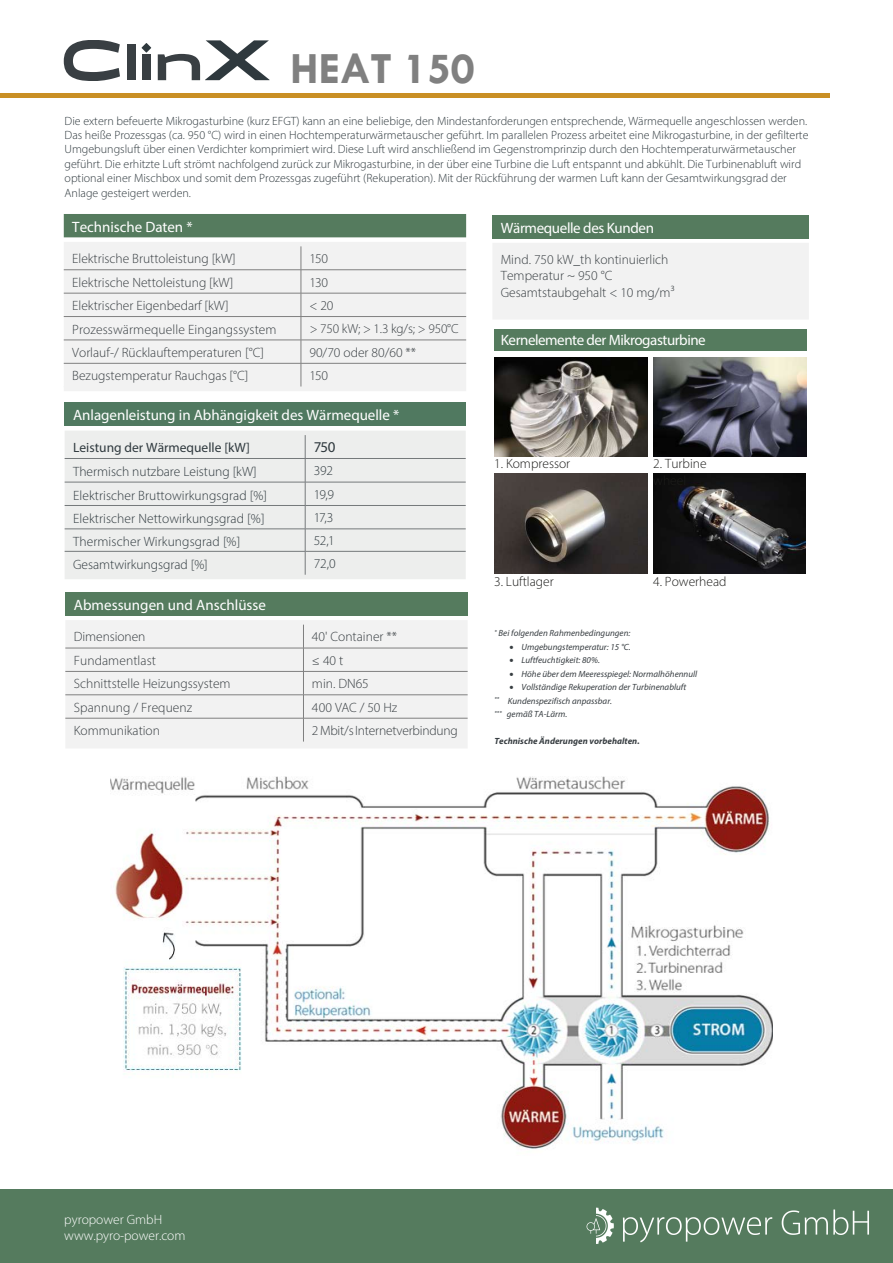
<style>
.page{position:relative;width:893px;height:1263px;background:#fff}
.page>*{position:absolute;margin:0;border:0;box-sizing:border-box;transform-origin:0 0}
.t1{font:700 45px "Tw Cen";letter-spacing:-.005em;color:#808080}
.t2{font:15px "Myriad Pro";color:#fff}
.t3{font:15px "Myriad Pro";letter-spacing:-.03em;color:#fff}
.t4{font:15px "Myriad Pro";letter-spacing:-.025em;color:#fff}
.t5{font:15px "Myriad Pro";color:#2f393e}
.t6{font:300 13.5px/16.2px "Myriad Pro";color:#383e42}
.t7{font:300 13.5px "Myriad Pro";letter-spacing:.005em;color:#2f393e}
.t8{font:300 13.5px "Myriad Pro";color:#1d1d1b}
.t9{font:300 13.5px/16.2px "Myriad Pro";color:#fff}
.t10{font:13.5px "Myriad Pro";color:#2f393e}
.t11{font:300 13.2px "Myriad Pro";letter-spacing:-.01em;color:#383e42}
.t12{font:300 12px/14.4px "Myriad Pro";color:#2f393e}
.t13{font:italic 9px/13.5px "Myriad Pro";letter-spacing:.005em;color:#383e42}
.t14{font:italic 700 9px "Myriad Pro";letter-spacing:.005em;color:#383e42}
</style>
<div class="page">
<div style="left:65px;top:403px;width:401px;height:23px;background:#507960"></div>
<div style="left:65px;top:431px;width:401px;height:148px;background:#edeeed"></div>
<hr style="left:65px;top:458px;width:401px;height:1px;background:#75797b">
<hr style="left:65px;top:482px;width:401px;height:1px;background:#75797b">
<hr style="left:305px;top:505px;width:161px;height:1px;background:#75797b">
<hr style="left:305px;top:529px;width:161px;height:1px;background:#75797b">
<hr style="left:305px;top:551px;width:161px;height:1px;background:#75797b">
<svg style="left:305px;top:435px;width:1px;height:140px"></svg>
<hr style="left:65px;top:505px;width:240px;height:1px;background:#75797b">
<hr style="left:65px;top:529px;width:240px;height:1px;background:#75797b">
<hr style="left:65px;top:551px;width:240px;height:1px;background:#75797b">
<div style="left:64px;top:214px;width:402px;height:23px;background:#557b5e"></div>
<div style="left:64px;top:242px;width:402px;height:149px;background:#f2f2f2"></div>
<hr style="left:64px;top:386px;width:237px;height:1px;background:#f2f2f2">
<hr style="left:64px;top:269px;width:402px;height:1px;background:#808080">
<hr style="left:64px;top:293px;width:402px;height:1px;background:#808080">
<hr style="left:64px;top:363px;width:402px;height:1px;background:#808080">
<hr style="left:64px;top:316px;width:402px;height:1px;background:#808080">
<hr style="left:64px;top:340px;width:402px;height:1px;background:#808080">
<svg style="left:301px;top:246px;width:1px;height:140px"></svg>
<div style="left:492px;top:215px;width:317px;height:23px;background:#557b5e"></div>
<div style="left:493px;top:243px;width:316px;height:76px;background:#f2f2f2"></div>
<div style="left:65px;top:592px;width:403px;height:24px;background:#557b5e"></div>
<div style="left:65px;top:620px;width:403px;height:128px;background:#f2f2f2"></div>
<hr style="left:65px;top:648px;width:403px;height:1px;background:#808080">
<hr style="left:65px;top:671px;width:403px;height:1px;background:#808080">
<hr style="left:65px;top:694px;width:403px;height:1px;background:#808080">
<svg style="left:303px;top:625px;width:1px;height:116px"></svg>
<hr style="left:65px;top:718px;width:403px;height:1px;background:#808080">
<div style="left:494px;top:329px;width:312px;height:22px;background:#557b5e"></div>
<img style="left:494px;top:357px;width:153px;height:100px">
<img style="left:653px;top:474px;width:153px;height:99px">
<img style="left:653px;top:357px;width:153px;height:100px">
<img style="left:494px;top:474px;width:153px;height:99px">
<svg style="left:64px;top:40px;width:56px;height:40px"></svg>
<div style="left:127px;top:44px;width:8px;height:36px;background:#393f43"></div>
<div style="left:142px;top:54px;width:9px;height:26px;background:#393f43"></div>
<svg style="left:158px;top:40px;width:112px;height:40px"></svg>
<svg style="left:142px;top:43px;width:9px;height:10px"></svg>
<hr style="left:0;top:94px;width:829px;height:4px;background:#c98f24">
<div style="left:0;top:1189px;width:893px;height:74px;background:#557b5e"></div>
<img style="left:586px;top:1207px;width:283px;height:37px">
<img style="left:110px;top:776px;width:662px;height:373px">
<h1 class="t1" style="left:290px;top:42px;width:186px">HEAT 150</h1>
<p class="t12" style="left:65px;top:113px;width:745px">Die extern befeuerte Mikrogasturbine (kurz EFGT) kann an eine beliebige, den Mindestanforderungen entsprechende, Wärmequelle angeschlossen werden.<br>Das heiße Prozessgas (ca. 950 °C) wird in einen Hochtemperaturwärmetauscher geführt. Im parallelen Prozess arbeitet eine Mikrogasturbine, in der gefilterte Umgebungsluft über einen Verdichter komprimiert wird. Diese Luft wird anschließend im Gegenstromprinzip durch den Hochtemperaturwärmetauscher geführt. Die erhitzte Luft strömt nachfolgend zurück zur Mikrogasturbine, in der über eine Turbine die Luft entspannt und abkühlt. Die Turbinenabluft wird optional einer Mischbox und somit dem Prozessgas zugeführt (Rekuperation). Mit der Rückführung der warmen Luft kann der Gesamtwirkungsgrad der Anlage gesteigert werden.</p>
<p class="t2" style="left:72px;top:218px;width:122px">Technische Daten *</p>
<p class="t6" style="left:72px;top:250px;width:165px">Elektrische Bruttoleistung [kW]</p>
<p class="t6" style="left:309px;top:250px;width:20px">150</p>
<p class="t6" style="left:72px;top:274px;width:162px">Elektrische Nettoleistung [kW]</p>
<p class="t6" style="left:309px;top:274px;width:20px">130</p>
<p class="t6" style="left:72px;top:297px;width:158px">Elektrischer Eigenbedarf [kW]</p>
<p class="t6" style="left:309px;top:297px;width:26px">&lt; 20</p>
<p class="t6" style="left:72px;top:322px;width:206px">Prozesswärmequelle Eingangssystem</p>
<p class="t11" style="left:310px;top:321px;width:150px">&gt; 750 kW; &gt; 1.3 kg/s; &gt; 950°C</p>
<p class="t6" style="left:72px;top:344px;width:193px">Vorlauf-/ Rücklauftemperaturen [°C]</p>
<p class="t6" style="left:309px;top:344px;width:108px">90/70 oder 80/60 **</p>
<p class="t6" style="left:72px;top:367px;width:178px">Bezugstemperatur Rauchgas [°C]</p>
<p class="t6" style="left:309px;top:367px;width:20px">150</p>
<p class="t4" style="left:501px;top:219px;width:155px">Wärmequelle des Kunden</p>
<p class="t6" style="left:501px;top:252px;width:175px">Mind. 750 kW_th kontinuierlich<br>Temperatur ~ 950 °C<br>Gesamtstaubgehalt &lt; 10 mg/m³</p>
<p class="t3" style="left:501px;top:331px;width:206px">Kernelemente der Mikrogasturbine</p>
<p class="t2" style="left:73px;top:406px;width:328px">Anlagenleistung in Abhängigkeit des Wärmequelle *</p>
<p class="t10" style="left:73px;top:439px;width:178px">Leistung der Wärmequelle [kW]</p>
<p class="t5" style="left:314px;top:442px;width:23px">750</p>
<p class="t7" style="left:73px;top:464px;width:185px">Thermisch nutzbare Leistung [kW]</p>
<p class="t7" style="left:314px;top:463px;width:21px">392</p>
<p class="t7" style="left:73px;top:487px;width:195px">Elektrischer Bruttowirkungsgrad [%]</p>
<p class="t7" style="left:314px;top:486px;width:22px">19,9</p>
<p class="t7" style="left:73px;top:511px;width:193px">Elektrischer Nettowirkungsgrad [%]</p>
<p class="t7" style="left:314px;top:510px;width:21px">17,3</p>
<p class="t7" style="left:73px;top:534px;width:169px">Thermischer Wirkungsgrad [%]</p>
<p class="t7" style="left:314px;top:532px;width:22px">52,1</p>
<p class="t7" style="left:73px;top:557px;width:136px">Gesamtwirkungsgrad [%]</p>
<p class="t7" style="left:314px;top:555px;width:24px">72,0</p>
<p class="t2" style="left:74px;top:596px;width:194px">Abmessungen und Anschlüsse</p>
<p class="t6" style="left:74px;top:629px;width:73px">Dimensionen</p>
<p class="t6" style="left:312px;top:629px;width:87px">40' Container **</p>
<p class="t6" style="left:74px;top:652px;width:84px">Fundamentlast</p>
<p class="t6" style="left:312px;top:652px;width:33px">≤ 40 t</p>
<p class="t6" style="left:74px;top:675px;width:158px">Schnittstelle Heizungssystem</p>
<p class="t6" style="left:312px;top:675px;width:58px">min. DN65</p>
<p class="t6" style="left:74px;top:699px;width:120px">Spannung / Frequenz</p>
<p class="t6" style="left:312px;top:699px;width:87px">400 VAC / 50 Hz</p>
<p class="t6" style="left:74px;top:722px;width:88px">Kommunikation</p>
<p class="t6" style="left:312px;top:722px;width:147px">2Mbit/s Internetverbindung</p>
<p class="t8" style="left:494px;top:456px;width:78px">1. Kompressor</p>
<p class="t8" style="left:653px;top:456px;width:55px">2. Turbine</p>
<p class="t8" style="left:494px;top:573px;width:61px">3. Luftlager</p>
<p class="t8" style="left:653px;top:573px;width:75px">4. Powerhead</p>
<p class="t13" style="left:494px;top:626px;width:137px"><sup>*</sup> Bei folgenden Rahmenbedingungen:</p>
<p class="t13" style="left:509px;top:640px;width:123px">• Umgebungstemperatur: 15 °C.</p>
<p class="t13" style="left:509px;top:653px;width:92px">• Luftfeuchtigkeit: 80%.</p>
<p class="t13" style="left:509px;top:667px;width:189px">• Höhe über dem Meeresspiegel: Normalhöhennull</p>
<p class="t13" style="left:494px;top:680px;width:193px;text-indent:15px">• Vollständige Rekuperation der Turbinenabluft <sup>**</sup> Kundenspezifisch anpassbar.<br><sup>***</sup> gemäß TA-Lärm.</p>
<p class="t14" style="left:494px;top:735px;width:147px">Technische Änderungen vorbehalten.</p>
<p class="t9" style="left:64px;top:1211px;width:123px">pyropower GmbH www.pyro-power.com</p>
</div>
